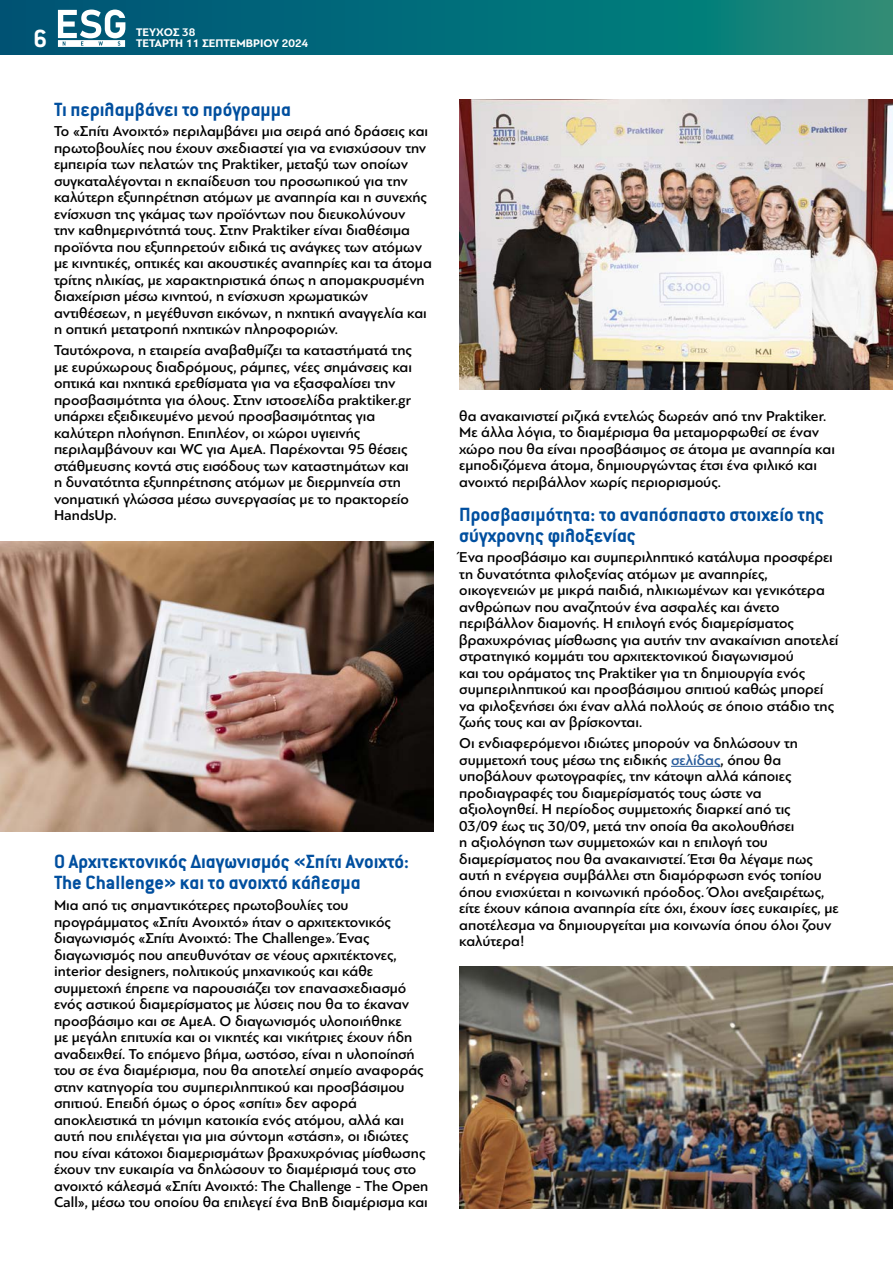
<style>
.page{position:relative;width:893px;height:1263px;background:#fff}
.page>*{position:absolute;margin:0;border:0;box-sizing:border-box;transform-origin:0 0}
.t1{font:700 27.3px "Conduit ITC Hel";color:#fff}
.t2{font:700 21px/21px "Conduit ITC Hel";color:#004f9f}
.t3{font:500 15px/16.5px "PF Bague Sans Pro";color:#000}
.t4{font:700 11.55px/10.5px "PF Bague Sans Pro";color:#fff}
.s1{color:#275b9b}
</style>
<div class="page">
<svg style="left:0;top:0;width:893px;height:54px;background:#066f79"></svg>
<svg style="left:58px;top:10px;width:67px;height:37px"></svg>
<hr style="left:671px;top:766px;width:49px;height:1px;background:#275b9b">
<img style="left:0;top:542px;width:434px;height:289px">
<img style="left:459px;top:100px;width:434px;height:289px">
<img style="left:459px;top:966px;width:434px;height:243px">
<h1 class="t1" style="left:33px;top:25px;width:15px">6</h1>
<p class="t4" style="left:136px;top:27px;width:174px">ΤΕΥΧΟΣ 38<br>TΕΤΑΡΤΗ 11 ΣΕΠΤΕΜΒΡΙΟΥ 2024</p>
<h2 class="t2" style="left:54px;top:99px;width:239px">Τι περιλαμβάνει το πρόγραμμα</h2>
<p class="t3" style="left:54px;top:123px;width:379px">Το «Σπίτι Ανοιχτό» περιλαμβάνει μια σειρά από δράσεις και πρωτοβουλίες που έχουν σχεδιαστεί για να ενισχύσουν την εμπειρία των πελατών της Praktiker, μεταξύ των οποίων συγκαταλέγονται η εκπαίδευση του προσωπικού για την καλύτερη εξυπηρέτηση ατόμων με αναπηρία και η συνεχής ενίσχυση της γκάμας των προϊόντων που διευκολύνουν<br>την καθημερινότητά τους. Στην Praktiker είναι διαθέσιμα προϊόντα που εξυπηρετούν ειδικά τις ανάγκες των ατόμων με κινητικές, οπτικές και ακουστικές αναπηρίες και τα άτομα τρίτης ηλικίας, με χαρακτηριστικά όπως η απομακρυσμένη διαχείριση μέσω κινητού, η ενίσχυση χρωματικών αντιθέσεων, η μεγέθυνση εικόνων, η ηχητική αναγγελία και η οπτική μετατροπή ηχητικών πληροφοριών.</p>
<p class="t3" style="left:54px;top:342px;width:360px">Ταυτόχρονα, η εταιρεία αναβαθμίζει τα καταστήματά της με ευρύχωρους διαδρόμους, ράμπες, νέες σημάνσεις και οπτικά και ηχητικά ερεθίσματα για να εξασφαλίσει την προσβασιμότητα για όλους. Στην ιστοσελίδα praktiker.gr υπάρχει εξειδικευμένο μενού προσβασιμότητας για καλύτερη πλοήγηση. Επιπλέον, οι χώροι υγιεινής περιλαμβάνουν και WC για ΑμεΑ. Παρέχονται 95 θέσεις στάθμευσης κοντά στις εισόδους των καταστημάτων και η δυνατότητα εξυπηρέτησης ατόμων με διερμηνεία στη νοηματική γλώσσα μέσω συνεργασίας με το πρακτορείο HandsUp.</p>
<h2 class="t2" style="left:54px;top:852px;width:357px">Ο Αρχιτεκτονικός Διαγωνισμός «Σπίτι Ανοιχτό:<br>The Challenge» και το ανοιχτό κάλεσμα</h2>
<p class="t3" style="left:54px;top:897px;width:376px">Μια από τις σημαντικότερες πρωτοβουλίες του προγράμματος «Σπίτι Ανοιχτό» ήταν ο αρχιτεκτονικός διαγωνισμός «Σπίτι Ανοιχτό: The Challenge». Ένας διαγωνισμός που απευθυνόταν σε νέους αρχιτέκτονες, interior designers, πολιτικούς μηχανικούς και κάθε συμμετοχή έπρεπε να παρουσιάζει τον επανασχεδιασμό ενός αστικού διαμερίσματος με λύσεις που θα το έκαναν προσβάσιμο και σε ΑμεΑ. Ο διαγωνισμός υλοποιήθηκε<br>με μεγάλη επιτυχία και οι νικητές και νικήτριες έχουν ήδη αναδειχθεί. Το επόμενο βήμα, ωστόσο, είναι η υλοποίησή του σε ένα διαμέρισμα, που θα αποτελεί σημείο αναφοράς στην κατηγορία του συμπεριληπτικού και προσβάσιμου σπιτιού. Επειδή όμως ο όρος «σπίτι» δεν αφορά αποκλειστικά τη μόνιμη κατοικία ενός ατόμου, αλλά και αυτή που επιλέγεται για μια σύντομη «στάση», οι ιδιώτες που είναι κάτοχοι διαμερισμάτων βραχυχρόνιας μίσθωσης έχουν την ευκαιρία να δηλώσουν το διαμέρισμά τους στο ανοιχτό κάλεσμά «Σπίτι Ανοιχτό: The Challenge - The Open Call», μέσω του οποίου θα επιλεγεί ένα ΒnB διαμέρισμα και</p>
<p class="t3" style="left:459px;top:408px;width:377px">θα ανακαινιστεί ριζικά εντελώς δωρεάν από την Praktiker.<br>Με άλλα λόγια, το διαμέρισμα θα μεταμορφωθεί σε έναν χώρο που θα είναι προσβάσιμος σε άτομα με αναπηρία και εμποδιζόμενα άτομα, δημιουργώντας έτσι ένα φιλικό και ανοιχτό περιβάλλον χωρίς περιορισμούς.</p>
<h2 class="t2" style="left:459px;top:504px;width:367px">Προσβασιμότητα: το αναπόσπαστο στοιχείο της σύγχρονης φιλοξενίας</h2>
<p class="t3" style="left:459px;top:549px;width:381px">Ένα προσβάσιμο και συμπεριληπτικό κατάλυμα προσφέρει τη δυνατότητα φιλοξενίας ατόμων με αναπηρίες, οικογενειών με μικρά παιδιά, ηλικιωμένων και γενικότερα ανθρώπων που αναζητούν ένα ασφαλές και άνετο περιβάλλον διαμονής. Η επιλογή ενός διαμερίσματος βραχυχρόνιας μίσθωσης για αυτήν την ανακαίνιση αποτελεί στρατηγικό κομμάτι του αρχιτεκτονικού διαγωνισμού<br>και του οράματος της Praktiker για τη δημιουργία ενός συμπεριληπτικού και προσβάσιμου σπιτιού καθώς μπορεί να φιλοξενήσει όχι έναν αλλά πολλούς σε όποιο στάδιο της ζωής τους και αν βρίσκονται.</p>
<p class="t3" style="left:459px;top:735px;width:381px">Οι ενδιαφερόμενοι ιδιώτες μπορούν να δηλώσουν τη συμμετοχή τους μέσω της ειδικής <span class="s1">σελίδας</span>, όπου θα υποβάλουν φωτογραφίες, την κάτοψη αλλά κάποιες προδιαγραφές του διαμερίσματός τους ώστε να αξιολογηθεί. Η περίοδος συμμετοχής διαρκεί από τις<br>03/09 έως τις 30/09, μετά την οποία θα ακολουθήσει<br>η αξιολόγηση των συμμετοχών και η επιλογή του διαμερίσματος που θα ανακαινιστεί. Έτσι θα λέγαμε πως αυτή η ενέργεια συμβάλλει στη διαμόρφωση ενός τοπίου όπου ενισχύεται η κοινωνική πρόοδος. Όλοι ανεξαιρέτως, είτε έχουν κάποια αναπηρία είτε όχι, έχουν ίσες ευκαιρίες, με αποτέλεσμα να δημιουργείται μια κοινωνία όπου όλοι ζουν καλύτερα!</p>
</div>
